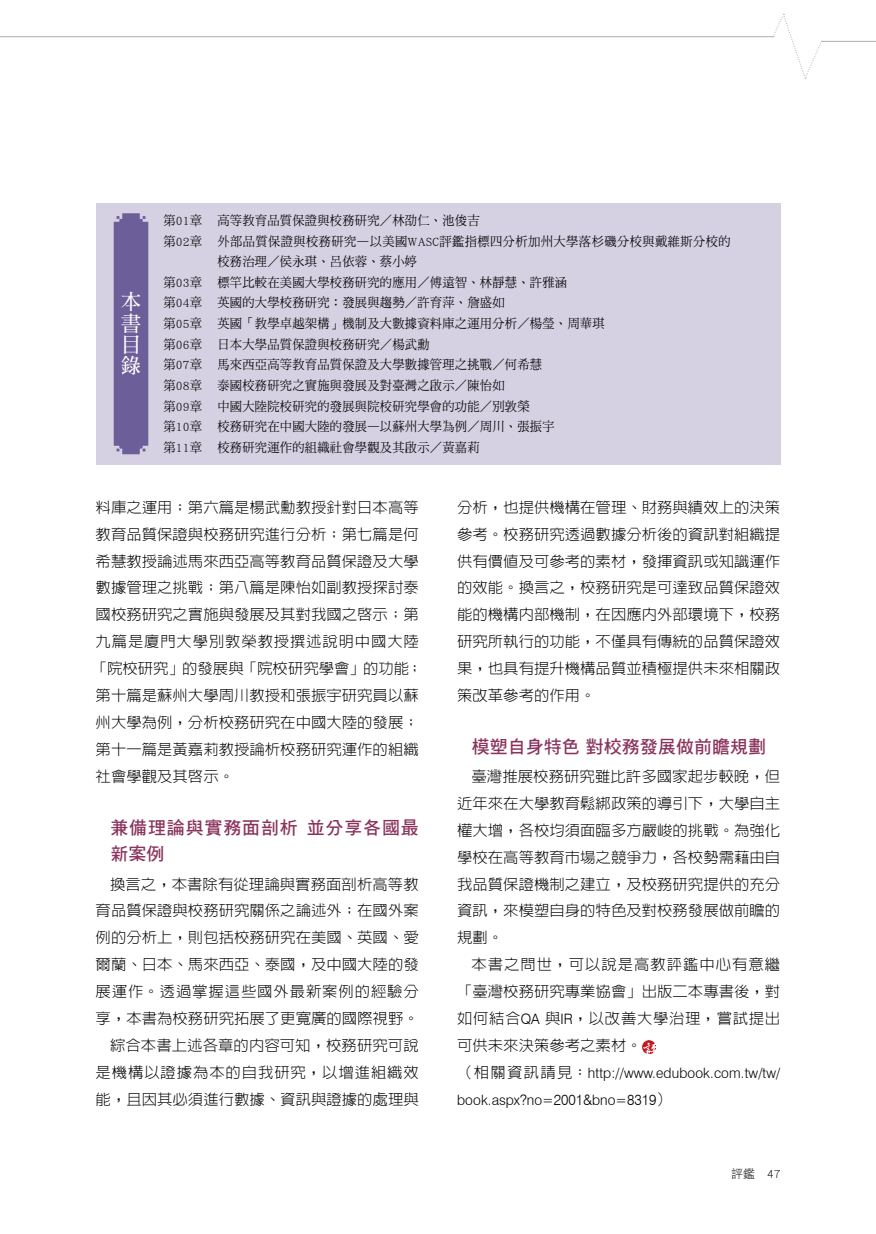
<style>
.page{position:relative;width:876px;height:1234px;background:#fff}
.page>*{position:absolute;margin:0;border:0;box-sizing:border-box;transform-origin:0 0}
.t1{font:20.85px/21.3px "DF Ming Std W7";color:#fff;text-align:justify;scale:.95 1}
.t2{font:18px/26.8px "DF Hei Std W7";letter-spacing:.045em;color:#8a345d}
.t3{font:18px "DF Hei Std W7";color:#8a345d}
.t4{font:300 15px/26.8px "AR Hei B5 HK";color:#000;text-align:justify}
.t5{font:300 14.4px/26.8px "Swiss 721 BT";letter-spacing:.01em;color:#000}
.t6{font:12.9px "DF Ming Std W5";letter-spacing:.02em;color:#000;scale:.95 1}
.t7{font:12px "DF Hei Std W3";color:#000}
.s1{font-family:"Swiss 721 BT";font-size:14.4px}
.s2{font-family:"AR Hei B5 HK";font-size:15px}
.s3{font-size:15px}
</style>
<div class="page">
<div style="left:96px;top:203px;width:684px;height:261px;background:#d5d0e2"></div>
<div style="left:114px;top:213px;width:34px;height:241px;background:#6c5f99"></div>
<hr style="left:0;top:36px;width:773px;height:1px;background:#b5b6b6">
<hr style="left:821px;top:41px;width:55px;height:1px;background:#b5b6b6">
<svg style="left:772px;top:14px;width:50px;height:65px"></svg>
<svg style="left:642px;top:1040px;width:13px;height:12px"></svg>
<h1 class="t1" style="left:121px;top:291px;width:22px">本書目錄</h1>
<p class="t6" style="left:163px;top:213px;width:334px">第01章 高等教育品質保證與校務研究／林劭仁、池俊吉</p>
<p class="t6" style="left:163px;top:234px;width:599px">第02章 外部品質保證與校務研究—以美國WASC評鑑指標四分析加州大學落杉磯分校與戴維斯分校的</p>
<p class="t6" style="left:217px;top:254px;width:212px">校務治理／侯永琪、呂依蓉、蔡小婷</p>
<p class="t6" style="left:163px;top:275px;width:427px">第03章 標竿比較在美國大學校務研究的應用／傅遠智、林靜慧、許雅涵</p>
<p class="t6" style="left:163px;top:296px;width:361px">第04章 英國的大學校務研究：發展與趨勢／許育萍、詹盛如</p>
<p class="t6" style="left:163px;top:316px;width:466px">第05章 英國「教學卓越架構」機制及大數據資料庫之運用分析／楊瑩、周華琪</p>
<p class="t6" style="left:163px;top:337px;width:282px">第06章 日本大學品質保證與校務研究／楊武勳</p>
<p class="t6" style="left:163px;top:357px;width:400px">第07章 馬來西亞高等教育品質保證及大學數據管理之挑戰／何希慧</p>
<p class="t6" style="left:163px;top:378px;width:361px">第08章 泰國校務研究之實施與發展及對臺灣之啟示／陳怡如</p>
<p class="t6" style="left:163px;top:399px;width:387px">第09章 中國大陸院校研究的發展與院校研究學會的功能／別敦榮</p>
<p class="t6" style="left:163px;top:419px;width:413px">第10章 校務研究在中國大陸的發展—以蘇州大學為例／周川、張振宇</p>
<p class="t6" style="left:163px;top:440px;width:334px">第11章 校務研究運作的組織社會學觀及其啟示／黃嘉莉</p>
<p class="t4" style="left:92px;top:493px;width:332px;text-align:left">料庫之運用；第六篇是楊武勳教授針對日本高等教育品質保證與校務研究進行分析；第七篇是何希慧教授論述馬來西亞高等教育品質保證及大學數據管理之挑戰；第八篇是陳怡如副教授探討泰國校務研究之實施與發展及其對我國之啟示；第九篇是廈門大學別敦榮教授撰述說明中國大陸「院校研究」的發展與「院校研究學會」的功能；第十篇是蘇州大學周川教授和張振宇研究員以蘇州大學為例，分析校務研究在中國大陸的發展；第十一篇是黃嘉莉教授論析校務研究運作的組織社會學觀及其啟示。</p>
<p class="t2" style="left:110px;top:813px;width:310px">兼備理論與實務面剖析 並分享各國最新案例</p>
<p class="t4" style="left:96px;top:870px;width:325px;text-align:right">換言之，本書除有從理論與實務面剖析高等教育品質保證與校務研究關係之論述外；在國外案例的分析上，則包括校務研究在美國、英國、愛爾蘭、日本、馬來西亞、泰國，及中國大陸的發展運作。透過掌握這些國外最新案例的經驗分享，本書為校務研究拓展了更寬廣的國際視野。綜合本書上述各章的內容可知，校務研究可說是機構以證據為本的自我研究，以增進組織效能，且因其必須進行數據、資訊與證據的處理與</p>
<p class="t4" style="left:457px;top:493px;width:325px">分析，也提供機構在管理、財務與績效上的決策參考。校務研究透過數據分析後的資訊對組織提供有價值及可參考的素材，發揮資訊或知識運作的效能。換言之，校務研究是可達致品質保證效能的機構內部機制，在因應內外部環境下，校務研究所執行的功能，不僅具有傳統的品質保證效果，也具有提升機構品質並積極提供未來相關政策改革參考的作用。</p>
<p class="t3" style="left:472px;top:736px;width:295px">模塑自身特色 對校務發展做前瞻規劃</p>
<p class="t4" style="left:457px;top:762px;width:325px;text-indent:14px">臺灣推展校務研究雖比許多國家起步較晚，但近年來在大學教育鬆綁政策的導引下，大學自主權大增，各校均須面臨多方嚴峻的挑戰。為強化學校在高等教育市場之競爭力，各校勢需藉由自我品質保證機制之建立，及校務研究提供的充分資訊，來模塑自身的特色及對校務發展做前瞻的規劃。</p>
<p class="t4" style="left:457px;top:950px;width:325px;text-indent:14px">本書之問世，可以說是高教評鑑中心有意繼「臺灣校務研究專業協會」出版二本專書後，對如何結合<span class="s1">QA</span> 與<span class="s1">IR</span>，以改善大學治理，嘗試提出可供未來決策參考之素材。</p>
<p class="t5" style="left:457px;top:1059px;width:325px"><span class="s2">（相關資訊請見：</span>http://www.edubook.com.tw/tw/ book.aspx?no=<span class="s3">2001</span>&amp;bno=<span class="s3">8319</span><span class="s2">）</span></p>
<p class="t7" style="left:731px;top:1167px;width:51px">評鑑 47</p>
</div>
